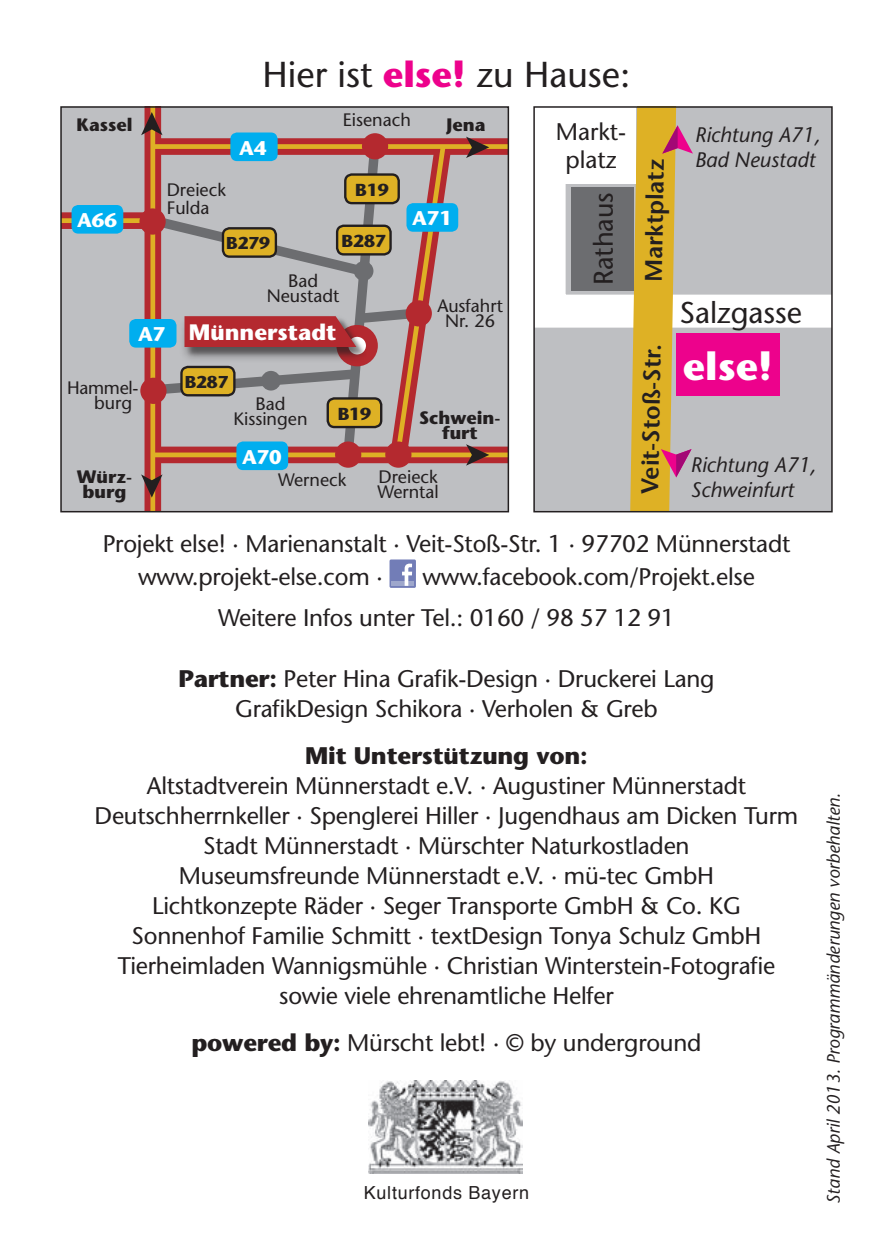
<style>
.page{position:relative;width:893px;height:1259px;background:#fff}
.page>*{position:absolute;margin:0;border:0;box-sizing:border-box;transform-origin:0 0}
.t1{font:700 39px "Stone Sans";color:#fff}
.t2{font:36px "Stone Sans";color:#231f20}
.t3{font:30px "Stone Sans";color:#231f20}
.t4{font:27px "Stone Sans";color:#231f20}
.t5{font:24px/30px "Stone Sans";letter-spacing:-.01em;color:#231f20;text-align:center}
.t6{font:600 24px "Stone Sans";color:#231f20}
.t7{font:700 24px "Stone Sans";letter-spacing:-.01em;color:#231f20}
.t8{font:700 22.2px "Stone Sans";color:#fff}
.t9{font:italic 21px/25.2px "Stone Sans";color:#231f20}
.t10{font:700 19.8px "Stone Sans";color:#fff}
.t11{font:18px/15px "Stone Sans";color:#231f20;text-align:center}
.t12{font:italic 18px "Stone Sans";color:#231f20}
.t13{font:700 18px/15px "Stone Sans";color:#231f20;text-align:center}
.t14{font:18px "Helvetica";letter-spacing:.04em;color:#231f20}
.t15{font:18px/15px "Stone Sans";letter-spacing:-.02em;color:#231f20;text-align:right}
.t16{font:700 17.4px "Stone Sans";color:#231f20}
.t17{font:700 17.1px "Stone Sans";color:#231f20}
.s1{font-weight:700;color:#ed028c}
.s2{font-weight:700}
</style>
<div class="page">
<div style="left:61px;top:107px;width:447px;height:405px;background:#bebfc2"></div>
<div style="left:145px;top:107px;width:16px;height:405px;background:#b4292f"></div>
<div style="left:155px;top:138px;width:353px;height:17px;background:#b4292f"></div>
<div style="left:153px;top:446px;width:355px;height:17px;background:#b4292f"></div>
<div style="left:61px;top:212px;width:93px;height:17px;background:#b4292f"></div>
<div style="left:150px;top:107px;width:5px;height:405px;background:#deb125"></div>
<div style="left:155px;top:144px;width:353px;height:5px;background:#deb125"></div>
<div style="left:153px;top:452px;width:355px;height:5px;background:#deb125"></div>
<div style="left:61px;top:218px;width:93px;height:5px;background:#deb125"></div>
<div style="left:129px;top:319px;width:47px;height:28px;background:#00aeef;border-radius:7px"></div>
<div style="left:72px;top:205px;width:51px;height:29px;background:#00aeef;border-radius:7px"></div>
<svg style="left:133px;top:112px;width:356px;height:385px"></svg>
<div style="left:60px;top:106px;width:449px;height:406px;border:2px solid #231f20"></div>
<div style="left:390px;top:559px;width:26px;height:29px;background:#727db7;border-radius:2px"></div>
<hr style="left:391px;top:582px;width:23px;height:4px;background:#9ea7cc">
<svg style="left:402px;top:563px;width:10px;height:23px"></svg>
<div style="left:534px;top:107px;width:298px;height:405px;background:#bebfc2"></div>
<div style="left:653px;top:295px;width:179px;height:33px;background:#fff"></div>
<div style="left:676px;top:333px;width:103px;height:62px;background:#ed028c"></div>
<svg style="left:536px;top:109px;width:161px;height:400px"></svg>
<div style="left:546px;top:107px;width:90px;height:77px;background:#fff"></div>
<div style="left:533px;top:106px;width:300px;height:406px;border:2px solid #231f20"></div>
<img style="left:368px;top:1080px;width:155px;height:93px">
<h2 class="t2" style="left:262px;top:52px;width:369px">Hier ist <span class="s1">else!</span> zu Hause:</h2>
<p class="t11" style="left:343px;top:112px;width:70px">Eisenach</p>
<p class="t13" style="left:77px;top:117px;width:58px">Kassel</p>
<p class="t13" style="left:447px;top:117px;width:40px">Jena</p>
<p class="t10" style="left:77px;top:208px;width:41px">A66</p>
<p class="t11" style="left:167px;top:181px;width:61px;line-height:18px;text-align:left">Dreieck<br>Fulda</p>
<p class="t10" style="left:239px;top:135px;width:29px">A4</p>
<p class="t16" style="left:355px;top:179px;width:35px">B19</p>
<p class="t17" style="left:226px;top:232px;width:45px">B279</p>
<p class="t16" style="left:342px;top:230px;width:46px">B287</p>
<p class="t10" style="left:138px;top:322px;width:29px">A7</p>
<p class="t11" style="left:267px;top:273px;width:74px">Bad<br>Neustadt</p>
<p class="t8" style="left:189px;top:319px;width:149px">Münnerstadt</p>
<p class="t15" style="left:67px;top:380px;width:71px">Hammel&shy;burg</p>
<p class="t17" style="left:185px;top:371px;width:45px">B287</p>
<p class="t11" style="left:233px;top:396px;width:76px">Bad<br>Kissingen</p>
<p class="t10" style="left:242px;top:444px;width:41px">A70</p>
<p class="t16" style="left:338px;top:402px;width:35px">B19</p>
<p class="t10" style="left:412px;top:206px;width:41px">A71</p>
<p class="t11" style="left:437px;top:298px;width:67px">Ausfahrt<br>Nr. 26</p>
<p class="t13" style="left:419px;top:410px;width:83px">Schwein&shy;furt</p>
<p class="t13" style="left:77px;top:468px;width:57px">Würz&shy;burg</p>
<p class="t11" style="left:278px;top:472px;width:70px">Werneck</p>
<p class="t11" style="left:377px;top:469px;width:63px;text-align:left">Dreieck<br>Werntal</p>
<p class="t5" style="left:556px;top:117px;width:70px;line-height:28.8px">Markt&shy;platz</p>
<p class="t4" style="left:587px;top:285px;width:95px;rotate:-90deg">Rathaus</p>
<p class="t6" style="left:639px;top:282px;width:125px;rotate:-89deg">Marktplatz</p>
<p class="t6" style="left:635px;top:493px;width:151px;rotate:-89deg">Veit-Stoß-Str.</p>
<p class="t9" style="left:695px;top:122px;width:127px">Richtung A71,<br>Bad Neustadt</p>
<p class="t3" style="left:679px;top:294px;width:124px">Salzgasse</p>
<h1 class="t1" style="left:683px;top:341px;width:91px">else!</h1>
<p class="t9" style="left:691px;top:452px;width:127px">Richtung A71,<br>Schweinfurt</p>
<p class="t5" style="left:138px;top:527px;width:654px;line-height:33px;text-align:left;text-indent:-35px">Projekt else! · Marienanstalt · Veit-Stoß-Str. 1 · 97702 Münnerstadt www.projekt-else.com ·</p>
<p class="t5" style="left:218px;top:555px;width:538px;line-height:41.4px;text-align:left;text-indent:204px">www.facebook.com/Projekt.else<br>Weitere Infos unter Tel.: 0160 / 98 57 12 91</p>
<p class="t5" style="left:178px;top:664px;width:538px"><span class="s2">Partner:</span> Peter Hina Grafik-Design · Druckerei Lang<br>GrafikDesign Schikora · Verholen &amp; Greb</p>
<p class="t7" style="left:305px;top:741px;width:284px">Mit Unterstützung von:</p>
<p class="t5" style="left:95px;top:771px;width:705px">Altstadtverein Münnerstadt e.V. · Augustiner Münnerstadt Deutschherrnkeller · Spenglerei Hiller · Jugendhaus am Dicken Turm Stadt Münnerstadt · Mürschter Naturkostladen<br>Museumsfreunde Münnerstadt e.V. · mü-tec GmbH<br>Lichtkonzepte Räder · Seger Transporte GmbH &amp; Co. KG Sonnenhof Familie Schmitt · textDesign Tonya Schulz GmbH Tierheimladen Wannigsmühle · Christian Winterstein-Fotografie sowie viele ehrenamtliche Helfer</p>
<p class="t5" style="left:192px;top:1028px;width:511px"><span class="s2">powered by:</span> Mürscht lebt! · © by underground</p>
<p class="t14" style="left:364px;top:1180px;width:167px">Kulturfonds Bayern</p>
<p class="t12" style="left:822px;top:1203px;width:412px;rotate:-90deg">Stand April 2013. Programmänderungen vorbehalten.</p>
</div>
